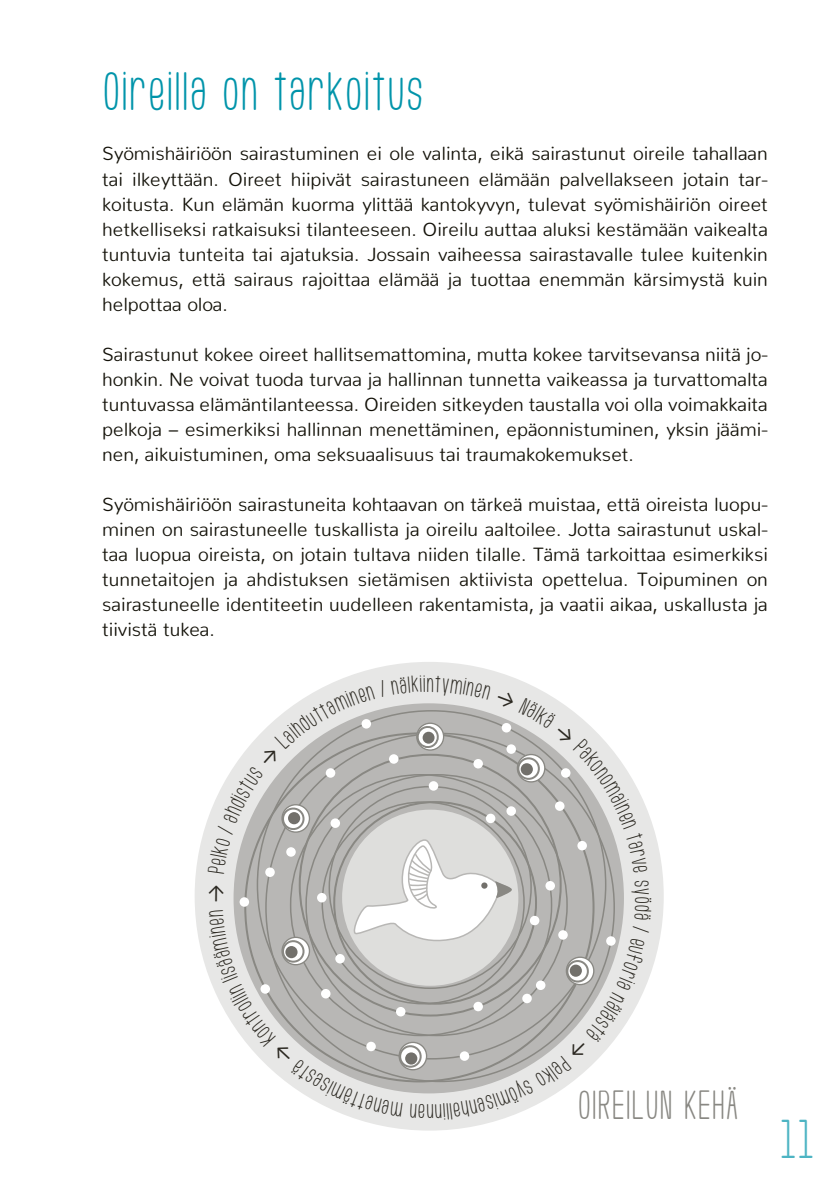
<style>
.page{position:relative;width:840px;height:1191px;background:#fff}
.page>*{position:absolute;margin:0;border:0;box-sizing:border-box;transform-origin:0 0}
.t1{font:48px "Usuazi Hosomozi";color:#0094aa}
.t2{font:48px "Usuazi Hosomozi";color:#4db4c3}
.t3{font:36px "Usuazi Hosomozi";color:#898883}
.t4{font:300 19px/25px "Nunito";color:#131108;text-align:justify}
</style>
<div class="page">
<div style="left:194px;top:662px;width:469px;height:468px;background:#e7e7e6;border-radius:50%"></div>
<svg style="left:207px;top:675px;width:444px;height:445px"></svg>
<h1 class="t1" style="left:102px;top:67px;width:323px">Oireilla on tarkoitus</h1>
<p class="t4" style="left:102px;top:139px;width:667px">Syömishäiriöön sairastuminen ei ole valinta, eikä sairastunut oireile tahallaan tai ilkeyttään. Oireet hiipivät sairastuneen elämään palvellakseen jotain tar&shy;koitusta. Kun elämän kuorma ylittää kantokyvyn, tulevat syömishäiriön oireet hetkelliseksi ratkaisuksi tilanteeseen. Oireilu auttaa aluksi kestämään vaikealta tuntuvia tunteita tai ajatuksia. Jossain vaiheessa sairastavalle tulee kuitenkin kokemus, että sairaus rajoittaa elämää ja tuottaa enemmän kärsimystä kuin helpottaa oloa.</p>
<p class="t4" style="left:102px;top:339px;width:667px">Sairastunut kokee oireet hallitsemattomina, mutta kokee tarvitsevansa niitä jo&shy;honkin. Ne voivat tuoda turvaa ja hallinnan tunnetta vaikeassa ja turvattomalta tuntuvassa elämäntilanteessa. Oireiden sitkeyden taustalla voi olla voimakkaita pelkoja – esimerkiksi hallinnan menettäminen, epäonnistuminen, yksin jäämi&shy;nen, aikuistuminen, oma seksuaalisuus tai traumakokemukset.</p>
<p class="t4" style="left:102px;top:489px;width:667px">Syömishäiriöön sairastuneita kohtaavan on tärkeä muistaa, että oireista luopu&shy;minen on sairastuneelle tuskallista ja oireilu aaltoilee. Jotta sairastunut uskal&shy;taa luopua oireista, on jotain tultava niiden tilalle. Tämä tarkoittaa esimerkiksi tunnetaitojen ja ahdistuksen sietämisen aktiivista opettelua. Toipuminen on sairastuneelle identiteetin uudelleen rakentamista, ja vaatii aikaa, uskallusta ja tiivistä tukea.</p>
<h2 class="t3" style="left:577px;top:1086px;width:159px">OIREILUN KEHÄ</h2>
<h1 class="t2" style="left:779px;top:1115px;width:37px">11</h1>
</div>
